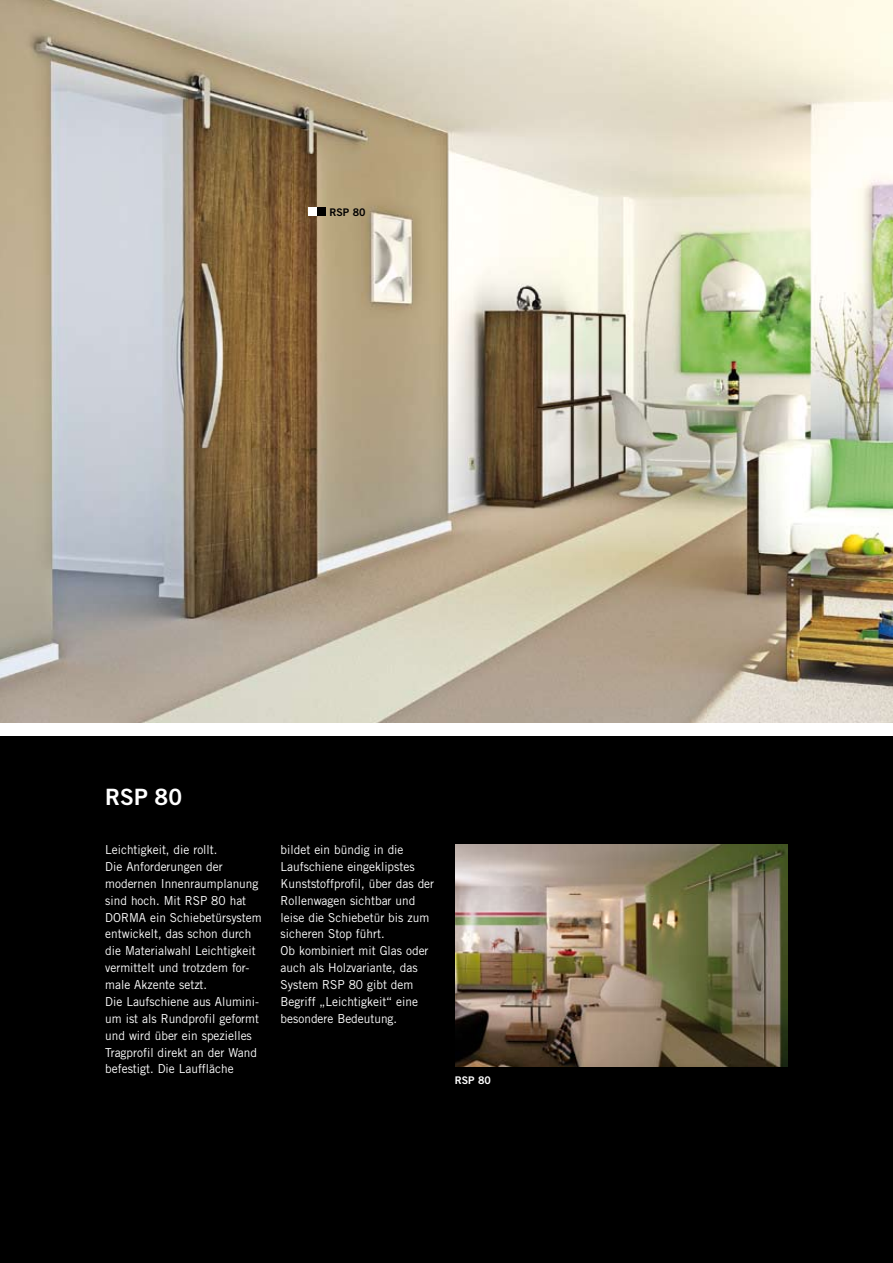
<style>
.page{position:relative;width:893px;height:1263px;background:#fff}
.page>*{position:absolute;margin:0;border:0;box-sizing:border-box;transform-origin:0 0}
.t1{font:22.5px "Trade Gothic Bold Two";color:#fff}
.t2{font:12.3px/17px "Trade Gothic";color:#fff;scale:.96 1}
.t3{font:10.5px "Trade Gothic Bold Two";color:#000}
.t4{font:10.5px "Trade Gothic Bold Two";color:#fff}
</style>
<div class="page">
<div style="left:0;top:736px;width:893px;height:527px;background:#000"></div>
<img style="left:456px;top:845px;width:332px;height:222px">
<img style="left:0;top:0;width:893px;height:723px">
<div style="left:308px;top:208px;width:9px;height:8px;background:#fff"></div>
<div style="left:317px;top:208px;width:8px;height:8px;background:#000"></div>
<p class="t3" style="left:330px;top:206px;width:38px">RSP 80</p>
<h1 class="t1" style="left:105px;top:783px;width:78px">RSP 80</h1>
<p class="t2" style="left:105px;top:841px;width:164px">Leichtigkeit, die rollt.<br>Die Anforderungen der modernen Innenraumplanung sind hoch. Mit RSP 80 hat<br>DORMA ein Schiebetürsystem entwickelt, das schon durch die Materialwahl Leichtigkeit vermittelt und trotzdem for&shy;male Akzente setzt.<br>Die Laufschiene aus Alumini&shy;um ist als Rundprofil geformt und wird über ein spezielles<br>Tragprofil direkt an der Wand befestigt. Die Lauffläche</p>
<p class="t2" style="left:281px;top:841px;width:161px">bildet ein bündig in die<br>Laufschiene eingeklipstes<br>Kunststoffprofil, über das der<br>Rollenwagen sichtbar und leise die Schiebetür bis zum sicheren Stop führt.<br>Ob kombiniert mit Glas oder auch als Holzvariante, das<br>System RSP 80 gibt dem<br>Begriff „Leichtigkeit“ eine besondere Bedeutung.</p>
<p class="t4" style="left:455px;top:1074px;width:38px">RSP 80</p>
</div>
